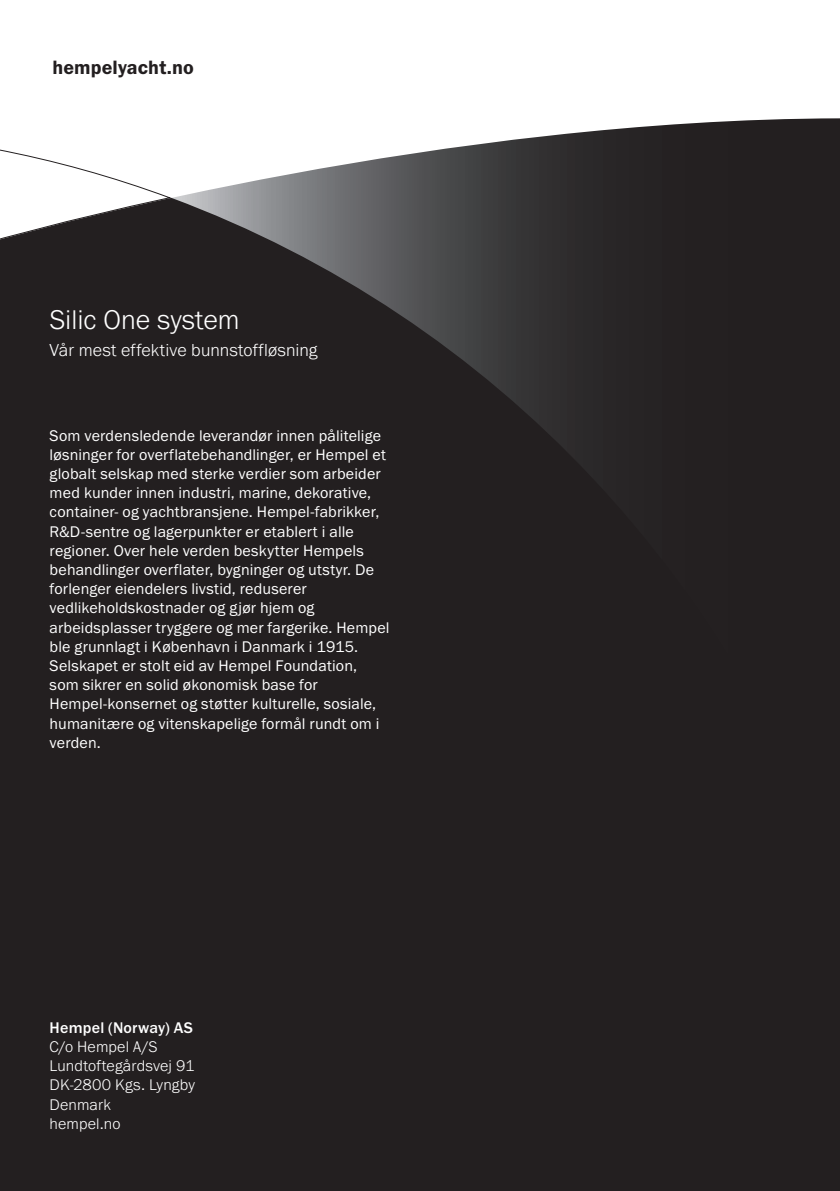
<style>
.page{position:relative;width:840px;height:1191px;background:#fff}
.page>*{position:absolute;margin:0;border:0;box-sizing:border-box;transform-origin:0 0}
.subhead{font:300 28px "Franklin Gothic URW";color:#fff}
.t1{font:20px "Franklin Gothic URW Dem";letter-spacing:.005em;color:#231f20}
.t2{font:300 18px "Franklin Gothic URW";letter-spacing:.005em;color:#fff}
.t3{font:16px/19.2px "Franklin Gothic URW Boo";letter-spacing:.01em;color:#fff}
.Back_cover__Text{font:300 16px "Franklin Gothic URW";letter-spacing:.01em;color:#fff}
.Back_cover__Text-2{font:500 16px "Franklin Gothic URW";letter-spacing:.01em;color:#fff}
</style>
<div class="page">
<svg style="left:173px;top:118px;width:666px;height:80px"></svg>
<div style="left:0;top:198px;width:839px;height:993px;background:#231f20"></div>
<svg style="left:0;top:149px;width:173px;height:96px"></svg>
<p class="t1" style="left:52px;top:55px;width:143px">hempelyacht.no</p>
<p class="subhead" style="left:50px;top:302px;width:191px">Silic One system</p>
<p class="t2" style="left:50px;top:339px;width:269px">Vår mest effektive bunnstoffløsning</p>
<p class="t3" style="left:50px;top:425px;width:341px">Som verdensledende leverandør innen pålitelige løsninger for overflatebehandlinger, er Hempel et globalt selskap med sterke verdier som arbeider med kunder innen industri, marine, dekorative, container- og yachtbransjene. Hempel-fabrikker, R&amp;D-sentre og lagerpunkter er etablert i alle regioner. Over hele verden beskytter Hempels behandlinger overflater, bygninger og utstyr. De forlenger eiendelers livstid, reduserer vedlikeholdskostnader og gjør hjem og arbeidsplasser tryggere og mer fargerike. Hempel ble grunnlagt i København i Danmark i 1915.<br>Selskapet er stolt eid av Hempel Foundation, som sikrer en solid økonomisk base for Hempel-konsernet og støtter kulturelle, sosiale, humanitære og vitenskapelige formål rundt om i verden.</p>
<p class="Back_cover__Text-2" style="left:50px;top:1017px;width:145px">Hempel (Norway) AS</p>
<p class="Back_cover__Text" style="left:50px;top:1036px;width:109px">C/o Hempel A/S</p>
<p class="Back_cover__Text" style="left:50px;top:1056px;width:146px">Lundtoftegårdsvej 91</p>
<p class="Back_cover__Text" style="left:50px;top:1075px;width:147px">DK-2800 Kgs. Lyngby</p>
<p class="Back_cover__Text" style="left:50px;top:1094px;width:63px">Denmark</p>
<p class="Back_cover__Text" style="left:50px;top:1113px;width:72px">hempel.no</p>
</div>
